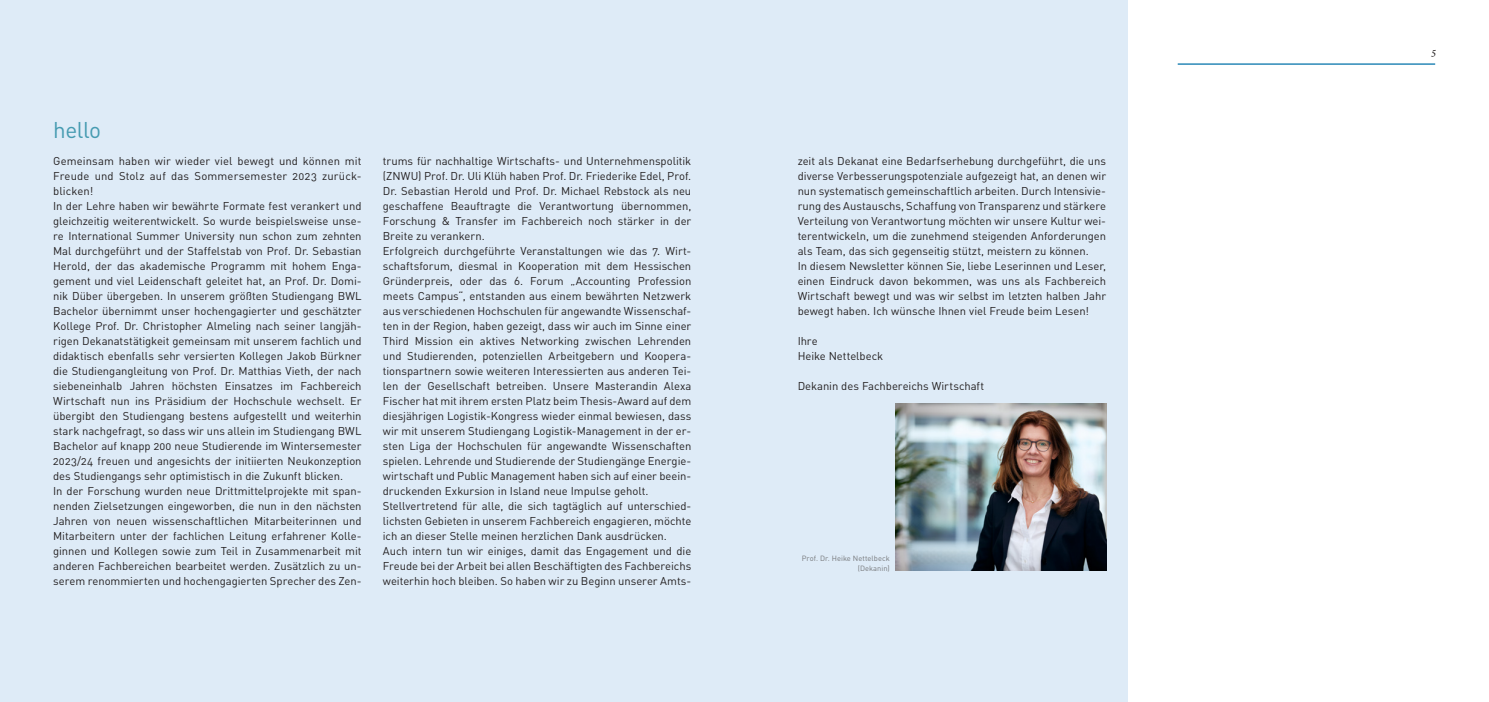
<style>
.page{position:relative;width:1489px;height:702px;background:#fff}
.page>*{position:absolute;margin:0;border:0;box-sizing:border-box;transform-origin:0 0}
.Überschrift_18_20{font:22.5px "DINOT";letter-spacing:-.02em;color:#469bb1}
._0_Fließtext_Blocksa{font:11.25px/15px "DINOT";letter-spacing:-.005em;color:#231f20;text-align:justify}
.t1{font:italic 11.25px "Minion Pro";color:#231f20}
._0_Legende_Regular{font:7.5px "DINOT";letter-spacing:.005em;color:#76787b}
</style>
<div class="page">
<hr style="left:1177px;top:63px;width:257px;height:2px;background:#0071a9">
<div style="left:0;top:0;width:1127px;height:702px;background:#deebf7"></div>
<img style="left:895px;top:403px;width:211px;height:167px">
<p class="Überschrift_18_20" style="left:53px;top:114px;width:49px">hello</p>
<p class="_0_Fließtext_Blocksa" style="left:53px;top:153px;width:310px">Gemeinsam haben wir wieder viel bewegt und können mit Freude und Stolz auf das Sommersemester 2023 zurück&shy;blicken!</p>
<p class="_0_Fließtext_Blocksa" style="left:53px;top:198px;width:310px">In der Lehre haben wir bewährte Formate fest verankert und gleichzeitig weiterentwickelt. So wurde beispielsweise unse&shy;re International Summer University nun schon zum zehnten Mal durchgeführt und der Staffelstab von Prof. Dr. Sebastian Herold, der das akademische Programm mit hohem Enga&shy;gement und viel Leidenschaft geleitet hat, an Prof. Dr. Domi&shy;nik Düber übergeben. In unserem größten Studiengang BWL Bachelor übernimmt unser hochengagierter und geschätzter Kollege Prof. Dr. Christopher Almeling nach seiner langjäh&shy;rigen Dekanatstätigkeit gemeinsam mit unserem fachlich und didaktisch ebenfalls sehr versierten Kollegen Jakob Bürkner die Studiengangleitung von Prof. Dr. Matthias Vieth, der nach siebeneinhalb Jahren höchsten Einsatzes im Fachbereich Wirtschaft nun ins Präsidium der Hochschule wechselt. Er übergibt den Studiengang bestens aufgestellt und weiterhin stark nachgefragt, so dass wir uns allein im Studiengang BWL Bachelor auf knapp 200 neue Studierende im Wintersemester 2023/24 freuen und angesichts der initiierten Neukonzeption des Studiengangs sehr optimistisch in die Zukunft blicken.</p>
<p class="_0_Fließtext_Blocksa" style="left:53px;top:483px;width:310px">In der Forschung wurden neue Drittmittelprojekte mit span&shy;nenden Zielsetzungen eingeworben, die nun in den nächsten Jahren von neuen wissenschaftlichen Mitarbeiterinnen und Mitarbeitern unter der fachlichen Leitung erfahrener Kolle&shy;ginnen und Kollegen sowie zum Teil in Zusammenarbeit mit anderen Fachbereichen bearbeitet werden. Zusätzlich zu un&shy;serem renommierten und hochengagierten Sprecher des Zen-</p>
<p class="_0_Fließtext_Blocksa" style="left:383px;top:153px;width:310px">trums für nachhaltige Wirtschafts- und Unternehmenspolitik (ZNWU) Prof. Dr. Uli Klüh haben Prof. Dr. Friederike Edel, Prof.<br>Dr. Sebastian Herold und Prof. Dr. Michael Rebstock als neu geschaffene Beauftragte die Verantwortung übernommen, Forschung &amp; Transfer im Fachbereich noch stärker in der Breite zu verankern.</p>
<p class="_0_Fließtext_Blocksa" style="left:383px;top:243px;width:310px">Erfolgreich durchgeführte Veranstaltungen wie das 7. Wirt&shy;schaftsforum, diesmal in Kooperation mit dem Hessischen Gründerpreis, oder das 6. Forum „Accounting Profession meets Campus“, entstanden aus einem bewährten Netzwerk aus verschiedenen Hochschulen für angewandte Wissenschaf&shy;ten in der Region, haben gezeigt, dass wir auch im Sinne einer Third Mission ein aktives Networking zwischen Lehrenden und Studierenden, potenziellen Arbeitgebern und Koopera&shy;tionspartnern sowie weiteren Interessierten aus anderen Tei&shy;len der Gesellschaft betreiben. Unsere Masterandin Alexa Fischer hat mit ihrem ersten Platz beim Thesis-Award auf dem diesjährigen Logistik-Kongress wieder einmal bewiesen, dass wir mit unserem Studiengang Logistik-Management in der er&shy;sten Liga der Hochschulen für angewandte Wissenschaften spielen. Lehrende und Studierende der Studiengänge Energie&shy;wirtschaft und Public Management haben sich auf einer beein&shy;druckenden Exkursion in Island neue Impulse geholt.</p>
<p class="_0_Fließtext_Blocksa" style="left:383px;top:498px;width:310px">Stellvertretend für alle, die sich tagtäglich auf unterschied&shy;lichsten Gebieten in unserem Fachbereich engagieren, möchte ich an dieser Stelle meinen herzlichen Dank ausdrücken.</p>
<p class="_0_Fließtext_Blocksa" style="left:383px;top:543px;width:310px">Auch intern tun wir einiges, damit das Engagement und die Freude bei der Arbeit bei allen Beschäftigten des Fachbereichs weiterhin hoch bleiben. So haben wir zu Beginn unserer Amts-</p>
<p class="_0_Legende_Regular" style="left:801px;top:553px;width:90px">Prof. Dr. Heike Nettelbeck</p>
<p class="_0_Fließtext_Blocksa" style="left:797px;top:153px;width:310px">zeit als Dekanat eine Bedarfserhebung durchgeführt, die uns diverse Verbesserungspotenziale aufgezeigt hat, an denen wir nun systematisch gemeinschaftlich arbeiten. Durch Intensivie&shy;rung des Austauschs, Schaffung von Transparenz und stärkere Verteilung von Verantwortung möchten wir unsere Kultur wei&shy;terentwickeln, um die zunehmend steigenden Anforderungen als Team, das sich gegenseitig stützt, meistern zu können.</p>
<p class="_0_Fließtext_Blocksa" style="left:797px;top:258px;width:310px">In diesem Newsletter können Sie, liebe Leserinnen und Leser, einen Eindruck davon bekommen, was uns als Fachbereich Wirtschaft bewegt und was wir selbst im letzten halben Jahr bewegt haben. Ich wünsche Ihnen viel Freude beim Lesen!</p>
<p class="_0_Fließtext_Blocksa" style="left:797px;top:333px;width:22px">Ihre</p>
<p class="_0_Fließtext_Blocksa" style="left:797px;top:348px;width:87px">Heike Nettelbeck</p>
<p class="_0_Fließtext_Blocksa" style="left:797px;top:378px;width:188px">Dekanin des Fachbereichs Wirtschaft</p>
<p class="_0_Legende_Regular" style="left:857px;top:563px;width:33px">(Dekanin)</p>
<p class="t1" style="left:1431px;top:44px;width:6px">5</p>
</div>
